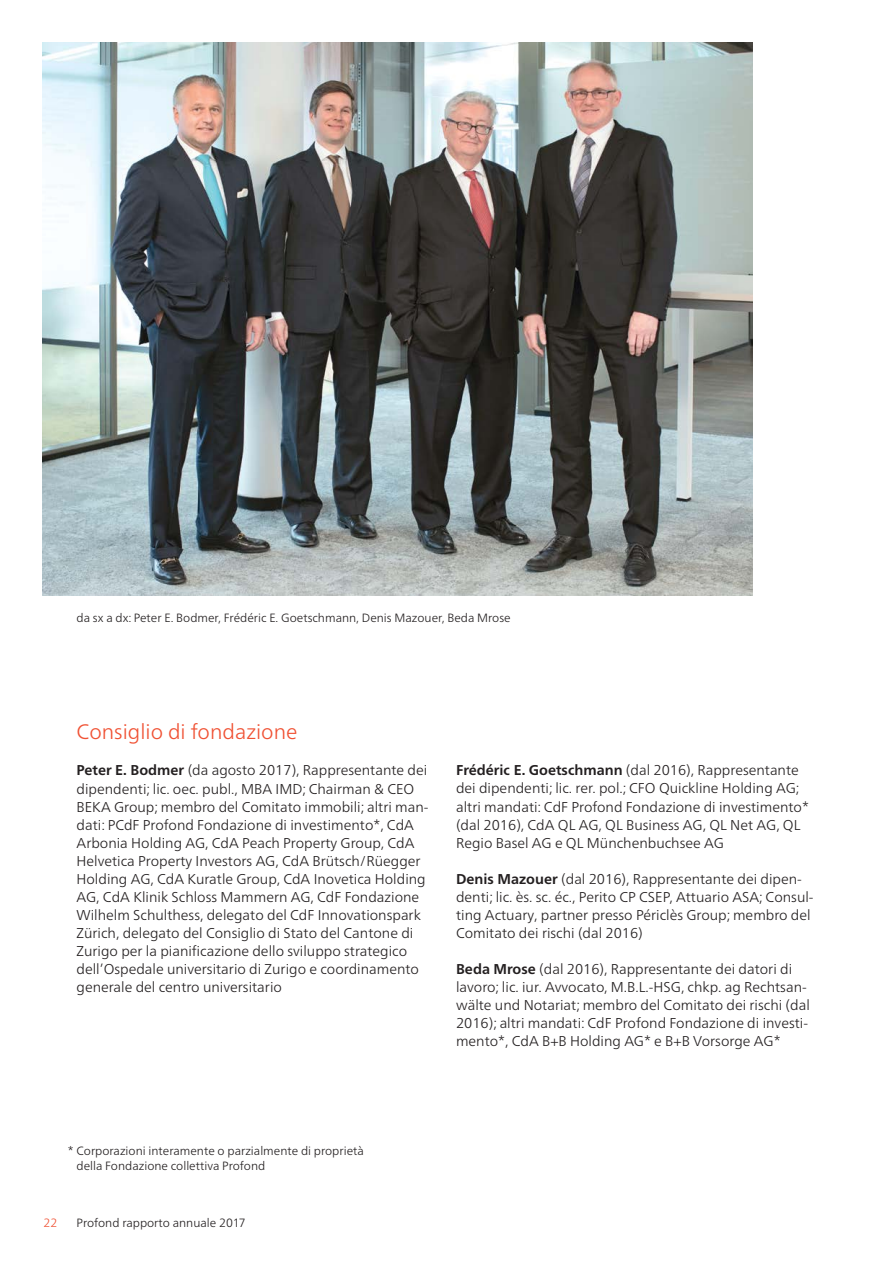
<style>
.page{position:relative;width:893px;height:1263px;background:#fff}
.page>*{position:absolute;margin:0;border:0;box-sizing:border-box;transform-origin:0 0}
.t1{font:300 21px "Frutiger Neue LT Pro";color:#f05133}
.t2{font:300 14.25px/18px "Frutiger Neue LT Pro";color:#231f20}
.t3{font:300 12px/15px "Frutiger Neue LT Pro";color:#231f20}
.t4{font:300 12px "Frutiger Neue LT Pro";color:#f05133}
.s1{font-weight:700}
</style>
<div class="page">
<img style="left:43px;top:43px;width:710px;height:552px">
<p class="t3" style="left:77px;top:610px;width:436px">da sx a dx: Peter E. Bodmer, Frédéric E. Goetschmann, Denis Mazouer, Beda Mrose</p>
<h1 class="t1" style="left:77px;top:719px;width:222px">Consiglio di fondazione</h1>
<p class="t2" style="left:77px;top:761px;width:353px"><span class="s1">Peter E. Bodmer</span> (da agosto 2017), Rappresentante dei dipendenti; lic. oec. publ., MBA IMD; Chairman &amp; CEO BEKA Group; membro del Comitato immobili; altri man&shy;dati: PCdF Profond Fondazione di investimento*, CdA Arbonia Holding AG, CdA Peach Property Group, CdA Helvetica Property Investors AG, CdA Brütsch/Rüegger Holding AG, CdA Kuratle Group, CdA Inovetica Holding AG, CdA Klinik Schloss Mammern AG, CdF Fondazione Wilhelm Schulthess, delegato del CdF Innovationspark Zürich, delegato del Consiglio di Stato del Cantone di Zurigo per la pianificazione dello sviluppo strategico dell’Ospedale universitario di Zurigo e coordinamento generale del centro universitario</p>
<p class="t2" style="left:456px;top:761px;width:354px"><span class="s1">Frédéric E. Goetschmann</span> (dal 2016), Rappresentante dei dipendenti; lic. rer. pol.; CFO Quickline Holding AG; altri mandati: CdF Profond Fondazione di investimento* (dal 2016), CdA QL AG, QL Business AG, QL Net AG, QL Regio Basel AG e QL Münchenbuchsee AG</p>
<p class="t2" style="left:456px;top:870px;width:359px"><span class="s1">Denis Mazouer</span> (dal 2016), Rappresentante dei dipen&shy;denti; lic. ès. sc. éc., Perito CP CSEP, Attuario ASA; Consul&shy;ting Actuary, partner presso Périclès Group; membro del Comitato dei rischi (dal 2016)</p>
<p class="t2" style="left:456px;top:960px;width:355px"><span class="s1">Beda Mrose</span> (dal 2016), Rappresentante dei datori di lavoro; lic. iur. Avvocato, M.B.L.-HSG, chkp. ag Rechtsan&shy;wälte und Notariat; membro del Comitato dei rischi (dal 2016); altri mandati: CdF Profond Fondazione di investi&shy;mento*, CdA B+B Holding AG* e B+B Vorsorge AG*</p>
<p class="t3" style="left:77px;top:1143px;width:289px;text-indent:-9px">* Corporazioni interamente o parzialmente di proprietà della Fondazione collettiva Profond</p>
<p class="t4" style="left:44px;top:1216px;width:15px">22</p>
<p class="t3" style="left:77px;top:1215px;width:171px">Profond rapporto annuale 2017</p>
</div>
